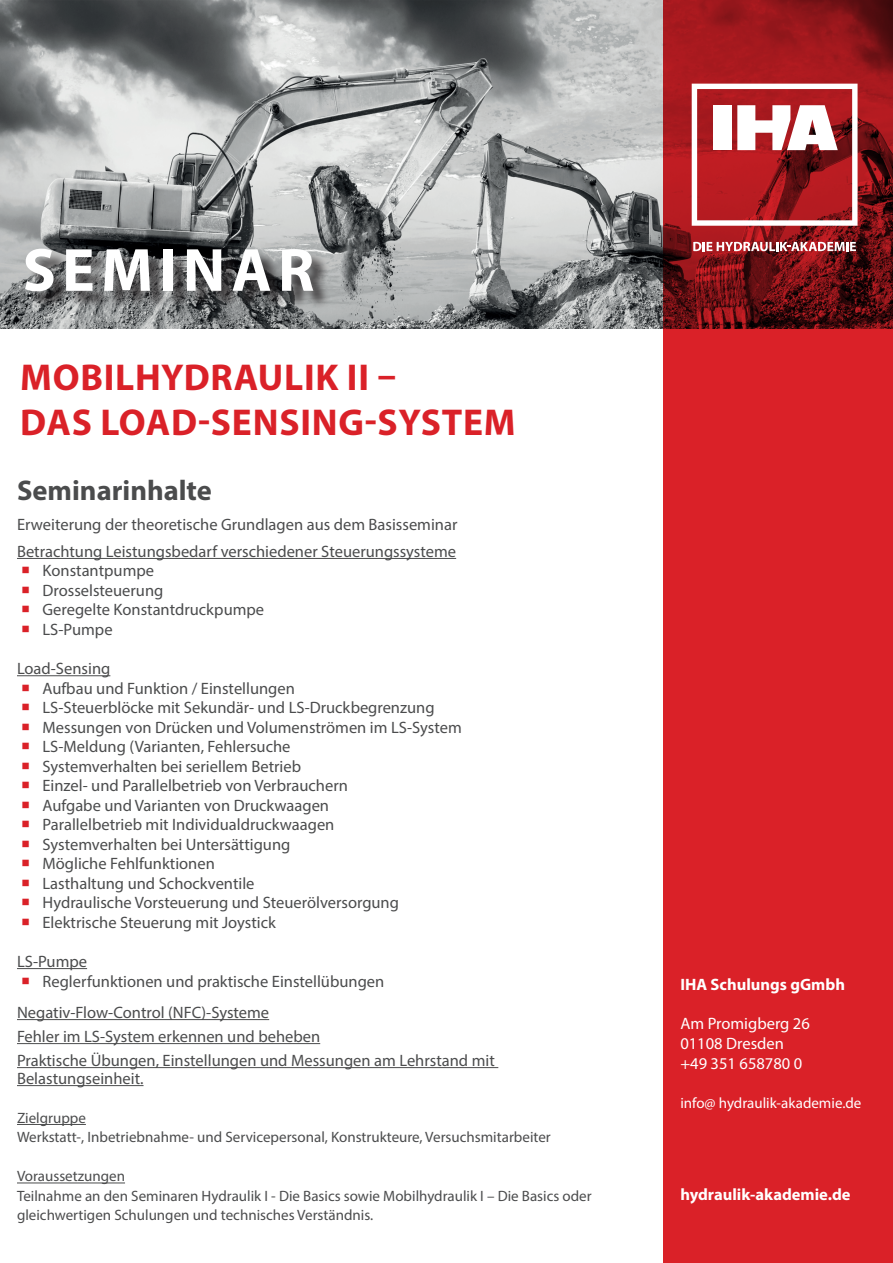
<style>
.page{position:relative;width:893px;height:1263px;background:#fff}
.page>*{position:absolute;margin:0;border:0;box-sizing:border-box;transform-origin:0 0}
.t1{font:700 61.5px "Myriad Pro";letter-spacing:.1em;color:#fff}
.t2{font:700 37.5px/45px "Myriad Pro";letter-spacing:.02em;color:#da2128}
.t3{font:700 28.5px "Myriad Pro";color:#4b4c4d}
.t4{font:16.5px/19.5px "Myriad Pro";color:#4b4c4d}
.t5{font:16.5px/19.8px "Myriad Pro";color:#fff}
.t6{font:700 16.5px "Myriad Pro";color:#fff}
.t7{font:15px/19.5px "Myriad Pro";color:#4b4c4d}
.t8{font:15px "Myriad Pro";color:#fff}
</style>
<div class="page">
<img style="left:0;top:0;width:663px;height:329px">
<svg style="left:663px;top:0;width:230px;height:1263px;background:#c91e25"></svg>
<svg style="left:692px;top:84px;width:165px;height:142px"></svg>
<svg style="left:693px;top:242px;width:163px;height:9px"></svg>
<div style="left:28px;top:251px;width:303px;height:59px;background:#231f20;opacity:.75"></div>
<hr style="left:17px;top:558px;width:439px;height:1px;background:#4b4c4d">
<hr style="left:17px;top:675px;width:93px;height:1px;background:#4b4c4d">
<hr style="left:17px;top:968px;width:70px;height:1px;background:#4b4c4d">
<hr style="left:17px;top:1019px;width:252px;height:1px;background:#4b4c4d">
<hr style="left:17px;top:1043px;width:303px;height:1px;background:#4b4c4d">
<hr style="left:17px;top:1067px;width:481px;height:1px;background:#4b4c4d">
<hr style="left:17px;top:1085px;width:127px;height:1px;background:#4b4c4d">
<hr style="left:17px;top:1124px;width:69px;height:1px;background:#4b4c4d">
<hr style="left:17px;top:1182px;width:108px;height:1px;background:#4b4c4d">
<h1 class="t1" style="left:23px;top:230px;width:293px">SEMINAR</h1>
<h2 class="t2" style="left:20px;top:353px;width:497px">MOBILHYDRAULIK II –<br>DAS LOAD-SENSING-SYSTEM</h2>
<h3 class="t3" style="left:17px;top:472px;width:196px">Seminarinhalte</h3>
<p class="t4" style="left:17px;top:510px;width:442px;line-height:27px">Erweiterung der theoretische Grundlagen aus dem Basisseminar<br>Betrachtung Leistungsbedarf verschiedener Steuerungssysteme</p>
<p class="t4" style="left:43px;top:561px;width:223px">Konstantpumpe<br>Drosselsteuerung<br>Geregelte Konstantdruckpumpe<br>LS-Pumpe</p>
<p class="t4" style="left:43px;top:658px;width:421px;text-indent:-26px">Load-Sensing<br>Aufbau und Funktion / Einstellungen<br>LS-Steuerblöcke mit Sekundär- und LS-Druckbegrenzung Messungen von Drücken und Volumenströmen im LS-System LS-Meldung (Varianten, Fehlersuche<br>Systemverhalten bei seriellem Betrieb<br>Einzel- und Parallelbetrieb von Verbrauchern<br>Aufgabe und Varianten von Druckwaagen<br>Parallelbetrieb mit Individualdruckwaagen<br>Systemverhalten bei Untersättigung<br>Mögliche Fehlfunktionen<br>Lasthaltung und Schockventile<br>Hydraulische Vorsteuerung und Steuerölversorgung Elektrische Steuerung mit Joystick</p>
<p class="t4" style="left:43px;top:951px;width:343px;text-indent:-26px">LS-Pumpe<br>Reglerfunktionen und praktische Einstellübungen</p>
<p class="t4" style="left:17px;top:1000px;width:479px;line-height:24px">Negativ-Flow-Control (NFC)-Systeme<br>Fehler im LS-System erkennen und beheben<br>Praktische Übungen, Einstellungen und Messungen am Lehrstand mit</p>
<p class="t4" style="left:17px;top:1068px;width:128px">Belastungseinheit.</p>
<p class="t7" style="left:17px;top:1108px;width:535px">Zielgruppe<br>Werkstatt-, Inbetriebnahme- und Servicepersonal, Konstrukteure, Versuchsmitarbeiter</p>
<p class="t7" style="left:17px;top:1166px;width:576px">Voraussetzungen<br>Teilnahme an den Seminaren Hydraulik I - Die Basics sowie Mobilhydraulik I – Die Basics oder gleichwertigen Schulungen und technisches Verständnis.</p>
<p class="t6" style="left:680px;top:973px;width:166px">IHA Schulungs gGmbh</p>
<p class="t5" style="left:680px;top:1013px;width:131px">Am Promigberg 26<br>01108 Dresden +49 351 658780 0</p>
<p class="t8" style="left:680px;top:1094px;width:183px">info@ hydraulik-akademie.de</p>
<p class="t6" style="left:680px;top:1184px;width:172px">hydraulik-akademie.de</p>
</div>
